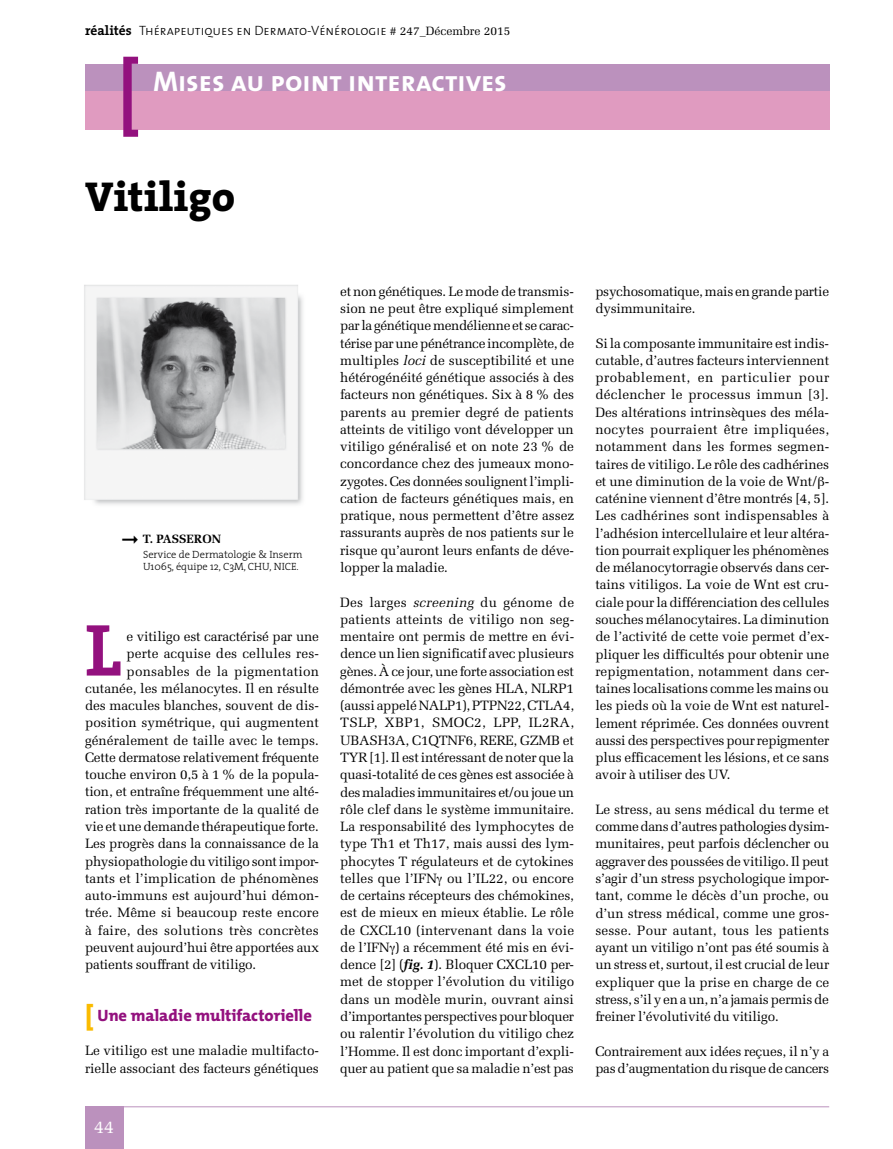
<style>
.page{position:relative;width:893px;height:1149px;background:#fff}
.page>*{position:absolute;margin:0;border:0;box-sizing:border-box;transform-origin:0 0}
.t1{font:74.25px "The Serif Bold Caps";color:#93117e}
.t2{font:800 42px "The Serif";color:#000}
.t3{font:28.5px "The Sans Bold Caps";color:#fff}
.t4{font:18px "Melior";color:#fff}
.t5{font:800 16.5px "The Mix";color:#93117e}
.t6{font:13.5px/17.2px "Melior";letter-spacing:-.01em;color:#000;text-align:justify}
.t7{font:13.5px "The Sans Light Caps";color:#000}
.t8{font:13.5px "Melior";letter-spacing:.015em;color:#000}
.t9{font:13.5px "Melior";letter-spacing:.01em;color:#000}
.t10{font:700 12px "Melior";color:#000}
.t11{font:300 10.5px/12.6px "The Serif";color:#000}
.s1{font-family:"The Serif";font-weight:700}
.s2{font-family:"Melior";font-size:12px}
.s3{font-size:27px;color:#fabb00}
.s4{font-style:italic}
.s5{font-weight:700;font-style:italic}
</style>
<div class="page">
<div style="left:85px;top:64px;width:744px;height:27px;background:#bb91bd"></div>
<div style="left:85px;top:91px;width:744px;height:39px;background:#e09bc0"></div>
<svg style="left:123px;top:57px;width:15px;height:80px"></svg>
<div style="left:85px;top:1106px;width:38px;height:42px;background:#bb91bd"></div>
<hr style="left:85px;top:1106px;width:744px;height:1px;background:#bb91bd">
<img style="left:84px;top:285px;width:219px;height:220px">
<p class="t7" style="left:85px;top:20px;width:427px"><span class="s1">réalités</span> Thérapeutiques en Dermato-Vénérologie <span class="s2"># 247_Décembre 2015</span></p>
<h3 class="t3" style="left:153px;top:58px;width:355px">Mises au point interactives</h3>
<h2 class="t2" style="left:85px;top:161px;width:152px">Vitiligo</h2>
<p class="t10" style="left:122px;top:531px;width:101px">➞ T. PASSERON</p>
<p class="t11" style="left:143px;top:547px;width:161px">Service de Dermatologie &amp; Inserm<br>U1065, équipe 12, C3M, CHU, NICE.</p>
<h1 class="t1" style="left:85px;top:588px;width:38px">L</h1>
<p class="t6" style="left:127px;top:627px;width:194px">e vitiligo est caractérisé par une</p>
<p class="t9" style="left:127px;top:645px;width:194px">perte acquise des cellules res-</p>
<p class="t8" style="left:127px;top:662px;width:194px">ponsables de la pigmentation</p>
<p class="t6" style="left:85px;top:679px;width:235px">cutanée, les mélanocytes. Il en résulte</p>
<p class="t6" style="left:85px;top:696px;width:235px">des macules blanches, souvent de dis-</p>
<p class="t6" style="left:85px;top:714px;width:235px">position symétrique, qui augmentent</p>
<p class="t6" style="left:85px;top:731px;width:235px">généralement de taille avec le temps.</p>
<p class="t6" style="left:85px;top:748px;width:235px">Cette dermatose relativement fréquente</p>
<p class="t6" style="left:85px;top:765px;width:235px">touche environ 0,5 à 1 % de la popula-</p>
<p class="t6" style="left:85px;top:783px;width:235px">tion, et entraîne fréquemment une alté-</p>
<p class="t6" style="left:85px;top:800px;width:235px">ration très importante de la qualité de</p>
<p class="t6" style="left:85px;top:817px;width:235px">vie et une demande thérapeutique forte.</p>
<p class="t6" style="left:85px;top:834px;width:235px">Les progrès dans la connaissance de la</p>
<p class="t6" style="left:85px;top:852px;width:235px">physiopathologie du vitiligo sont impor-</p>
<p class="t6" style="left:85px;top:869px;width:235px">tants et l’implication de phénomènes</p>
<p class="t6" style="left:85px;top:886px;width:235px">auto-immuns est aujourd’hui démon-</p>
<p class="t6" style="left:85px;top:903px;width:235px">trée. Même si beaucoup reste encore</p>
<p class="t8" style="left:85px;top:921px;width:235px">à faire, des solutions très concrètes</p>
<p class="t6" style="left:85px;top:938px;width:235px">peuvent aujourd’hui être apportées aux</p>
<p class="t6" style="left:85px;top:955px;width:173px">patients souffrant de vitiligo.</p>
<p class="t5" style="left:85px;top:1001px;width:228px"><span class="s3">[</span> Une maladie multifactorielle</p>
<p class="t6" style="left:85px;top:1041px;width:235px">Le vitiligo est une maladie multifacto&shy;rielle associant des facteurs génétiques</p>
<h3 class="t4" style="left:94px;top:1115px;width:22px">44</h3>
<p class="t6" style="left:340px;top:282px;width:236px">et non génétiques. Le mode de transmis&shy;sion ne peut être expliqué simplement par la génétique mendélienne et se carac&shy;térise par une pénétrance incomplète, de multiples <span class="s4">loci</span> de susceptibilité et une hétérogénéité génétique associés à des facteurs non génétiques. Six à 8 % des parents au premier degré de patients atteints de vitiligo vont développer un vitiligo généralisé et on note 23 % de concordance chez des jumeaux mono&shy;zygotes. Ces données soulignent l’impli&shy;cation de facteurs génétiques mais, en pratique, nous permettent d’être assez rassurants auprès de nos patients sur le risque qu’auront leurs enfants de déve&shy;lopper la maladie.</p>
<p class="t6" style="left:340px;top:593px;width:236px">Des larges <span class="s4">screening</span> du génome de patients atteints de vitiligo non seg&shy;mentaire ont permis de mettre en évi&shy;dence un lien significatif avec plusieurs gènes. À ce jour, une forte association est démontrée avec les gènes HLA, NLRP1 (aussi appelé NALP1), PTPN22, CTLA4, TSLP, XBP1, SMOC2, LPP, IL2RA, UBASH3A, C1QTNF6, RERE, GZMB et TYR [1]. Il est intéressant de noter que la quasi-totalité de ces gènes est associée à des maladies immunitaires et/ou joue un rôle clef dans le système immunitaire.<br>La responsabilité des lymphocytes de type Th1 et Th17, mais aussi des lym&shy;phocytes T régulateurs et de cytokines telles que l’IFN ou l’IL22, ou encore de certains récepteurs des chémokines, est de mieux en mieux établie. Le rôle de CXCL10 (intervenant dans la voie de l’IFN ) a récemment été mis en évi&shy;dence [2] (<span class="s5">fig. 1</span>). Bloquer CXCL10 per&shy;met de stopper l’évolution du vitiligo dans un modèle murin, ouvrant ainsi d’importantes perspectives pour bloquer ou ralentir l’évolution du vitiligo chez l’Homme. Il est donc important d’expli&shy;quer au patient que sa maladie n’est pas</p>
<p class="t6" style="left:595px;top:282px;width:235px">psychosomatique, mais en grande partie dysimmunitaire.</p>
<p class="t6" style="left:595px;top:334px;width:236px">Si la composante immunitaire est indis&shy;cutable, d’autres facteurs interviennent probablement, en particulier pour déclencher le processus immun [3].<br>Des altérations intrinsèques des méla&shy;nocytes pourraient être impliquées, notamment dans les formes segmen&shy;taires de vitiligo. Le rôle des cadhérines et une diminution de la voie de Wnt/ - caténine viennent d’être montrés [4, 5].<br>Les cadhérines sont indispensables à l’adhésion intercellulaire et leur altéra&shy;tion pourrait expliquer les phénomènes de mélanocytorragie observés dans cer&shy;tains vitiligos. La voie de Wnt est cru&shy;ciale pour la différenciation des cellules souches mélanocytaires. La diminution de l’activité de cette voie permet d’ex&shy;pliquer les difficultés pour obtenir une repigmentation, notamment dans cer&shy;taines localisations comme les mains ou les pieds où la voie de Wnt est naturel&shy;lement réprimée. Ces données ouvrent aussi des perspectives pour repigmenter plus efficacement les lésions, et ce sans avoir à utiliser des UV.</p>
<p class="t6" style="left:595px;top:800px;width:235px">Le stress, au sens médical du terme et comme dans d’autres pathologies dysim&shy;munitaires, peut parfois déclencher ou aggraver des poussées de vitiligo. Il peut s’agir d’un stress psychologique impor&shy;tant, comme le décès d’un proche, ou d’un stress médical, comme une gros&shy;sesse. Pour autant, tous les patients ayant un vitiligo n’ont pas été soumis à un stress et, surtout, il est crucial de leur expliquer que la prise en charge de ce stress, s’il y en a un, n’a jamais permis de freiner l’évolutivité du vitiligo.</p>
<p class="t6" style="left:595px;top:1042px;width:235px">Contrairement aux idées reçues, il n’y a pas d’augmentation du risque de cancers</p>
</div>
